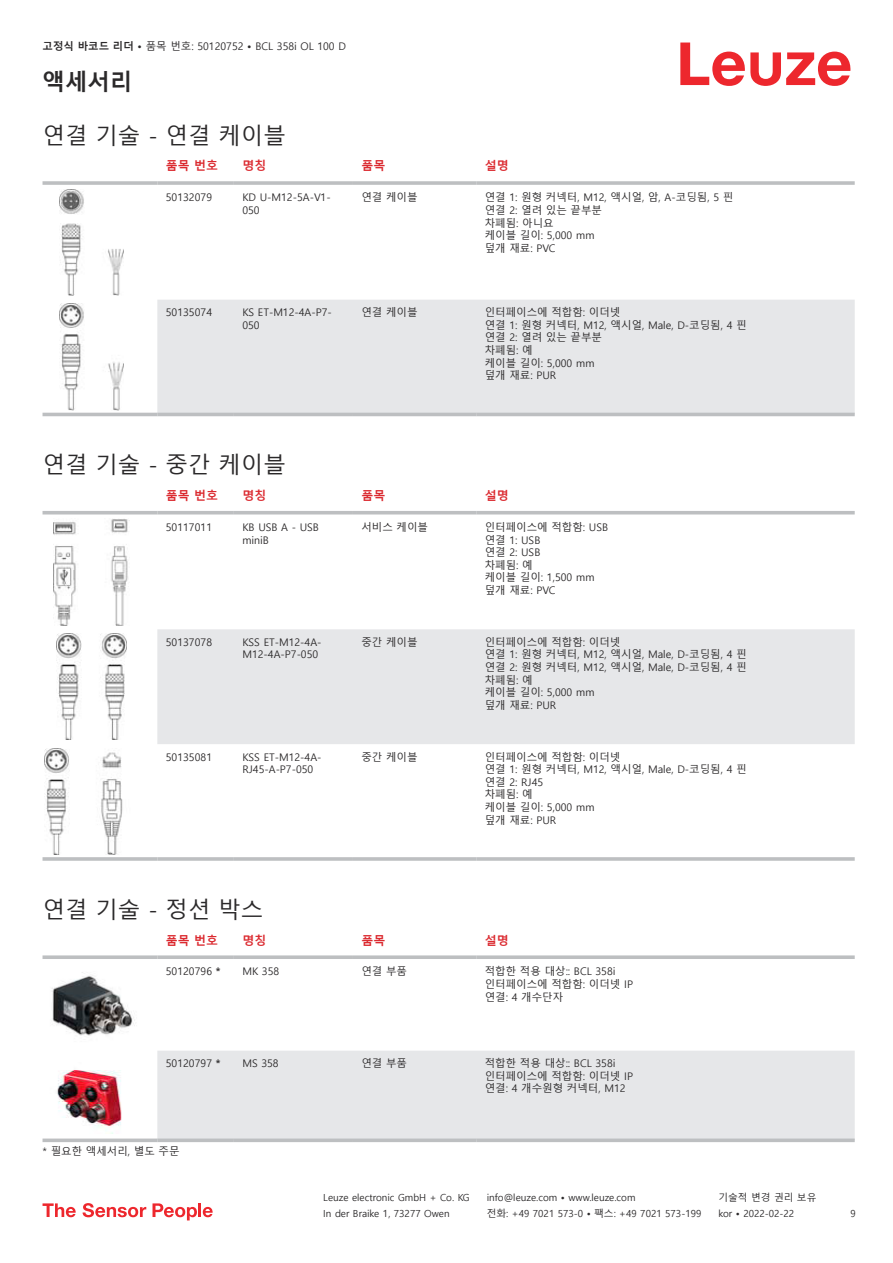
<style>
.page{position:relative;width:893px;height:1263px;background:#fff}
.page>*{position:absolute;margin:0;border:0;box-sizing:border-box;transform-origin:0 0}
.t1{font:22.5px "Malgun Gothic";color:#2b292a}
.t2{font:700 22.5px "Malgun Gothic";color:#2b292a}
.t3{font:700 12px "Malgun Gothic";color:#db2a30}
.t4{font:10.5px/12.6px "Malgun Gothic";color:#2b292a}
.t5{font:9.75px "Malgun Gothic";color:#2b292a}
.s1{font-weight:700}
</style>
<div class="page">
<svg style="left:680px;top:43px;width:170px;height:43px"></svg>
<svg style="left:43px;top:295px;width:812px;height:122px"></svg>
<div style="left:157px;top:300px;width:698px;height:113px;background:#e6e7e9"></div>
<hr style="left:43px;top:181px;width:114px;height:4px;background:#bdbfc1">
<hr style="left:157px;top:181px;width:77px;height:4px;background:#c8cacb">
<hr style="left:234px;top:181px;width:119px;height:4px;background:#c3c5c6">
<hr style="left:353px;top:181px;width:123px;height:4px;background:#bdbfc1">
<hr style="left:476px;top:181px;width:379px;height:4px;background:#c8cacb">
<hr style="left:43px;top:413px;width:114px;height:3px;background:#bdbfc1">
<hr style="left:157px;top:413px;width:77px;height:3px;background:#bdbfc1">
<hr style="left:234px;top:413px;width:119px;height:3px;background:#bdbfc1">
<hr style="left:353px;top:413px;width:123px;height:3px;background:#bdbfc1">
<hr style="left:476px;top:413px;width:379px;height:3px;background:#bdbfc1">
<img style="left:59px;top:189px;width:65px;height:106px">
<img style="left:59px;top:304px;width:65px;height:106px">
<div style="left:157px;top:629px;width:698px;height:115px;background:#e6e7e9"></div>
<hr style="left:43px;top:511px;width:114px;height:3px;background:#bdbfc1">
<hr style="left:157px;top:511px;width:77px;height:3px;background:#bdbfc1">
<hr style="left:234px;top:511px;width:119px;height:3px;background:#bdbfc1">
<hr style="left:353px;top:511px;width:123px;height:3px;background:#bdbfc1">
<hr style="left:476px;top:511px;width:379px;height:3px;background:#bdbfc1">
<hr style="left:43px;top:857px;width:114px;height:4px;background:#bdbfc1">
<hr style="left:157px;top:857px;width:77px;height:4px;background:#c9cacc">
<hr style="left:234px;top:857px;width:119px;height:4px;background:#c4c5c7">
<hr style="left:353px;top:857px;width:123px;height:4px;background:#bdbfc1">
<hr style="left:476px;top:857px;width:379px;height:4px;background:#c9cacc">
<img style="left:53px;top:519px;width:77px;height:106px">
<img style="left:56px;top:634px;width:70px;height:106px">
<img style="left:45px;top:748px;width:78px;height:107px">
<div style="left:157px;top:1051px;width:698px;height:87px;background:#e6e7e9"></div>
<svg style="left:43px;top:955px;width:114px;height:4px"></svg>
<svg style="left:157px;top:955px;width:77px;height:4px"></svg>
<svg style="left:234px;top:955px;width:119px;height:4px"></svg>
<svg style="left:353px;top:955px;width:123px;height:4px"></svg>
<svg style="left:476px;top:955px;width:379px;height:4px;background:#c4c6c7"></svg>
<svg style="left:43px;top:1138px;width:114px;height:4px"></svg>
<svg style="left:157px;top:1138px;width:77px;height:4px"></svg>
<svg style="left:234px;top:1138px;width:119px;height:4px"></svg>
<svg style="left:353px;top:1138px;width:123px;height:4px"></svg>
<svg style="left:476px;top:1138px;width:379px;height:4px;background:#c2c4c6"></svg>
<img style="left:52px;top:972px;width:83px;height:64px">
<img style="left:57px;top:1070px;width:65px;height:64px">
<svg style="left:43px;top:1203px;width:33px;height:14px"></svg>
<svg style="left:83px;top:1203px;width:63px;height:14px"></svg>
<svg style="left:153px;top:1203px;width:44px;height:17px"></svg>
<hr style="left:198px;top:1203px;width:3px;height:14px;background:#ed272d">
<svg style="left:203px;top:1207px;width:10px;height:10px"></svg>
<p class="t4" style="left:43px;top:40px;width:305px"><span class="s1">고정식 바코드 리더 •</span> 품목 번호: 50120752 <span class="s1">•</span> BCL 358i OL 100 D</p>
<h1 class="t2" style="left:43px;top:69px;width:91px">액세서리</h1>
<h1 class="t1" style="left:43px;top:123px;width:245px">연결 기술 - 연결 케이블</h1>
<p class="t3" style="left:166px;top:159px;width:54px">품목 번호</p>
<p class="t3" style="left:242px;top:159px;width:25px">명칭</p>
<p class="t3" style="left:361px;top:159px;width:25px">품목</p>
<p class="t3" style="left:485px;top:159px;width:25px">설명</p>
<p class="t4" style="left:166px;top:191px;width:48px">50132079</p>
<p class="t4" style="left:242px;top:191px;width:90px">KD U-M12-5A-V1-<br>050</p>
<p class="t4" style="left:361px;top:191px;width:58px">연결 케이블</p>
<p class="t4" style="left:485px;top:191px;width:250px">연결 1: 원형 커넥터, M12, 액시얼, 암, A-코딩됨, 5 핀 연결 2: 열려 있는 끝부분<br>차폐됨: 아니요<br>케이블 길이: 5,000 mm<br>덮개 재료: PVC</p>
<p class="t4" style="left:166px;top:306px;width:48px">50135074</p>
<p class="t4" style="left:242px;top:306px;width:91px">KS ET-M12-4A-P7-<br>050</p>
<p class="t4" style="left:361px;top:306px;width:58px">연결 케이블</p>
<p class="t4" style="left:485px;top:306px;width:263px">인터페이스에 적합함: 이더넷<br>연결 1: 원형 커넥터, M12, 액시얼, Male, D-코딩됨, 4 핀 연결 2: 열려 있는 끝부분<br>차폐됨: 예<br>케이블 길이: 5,000 mm<br>덮개 재료: PUR</p>
<h1 class="t1" style="left:43px;top:452px;width:245px">연결 기술 - 중간 케이블</h1>
<p class="t3" style="left:166px;top:489px;width:54px">품목 번호</p>
<p class="t3" style="left:242px;top:489px;width:25px">명칭</p>
<p class="t3" style="left:361px;top:489px;width:25px">품목</p>
<p class="t3" style="left:485px;top:489px;width:25px">설명</p>
<p class="t4" style="left:166px;top:521px;width:48px">50117011</p>
<p class="t4" style="left:242px;top:521px;width:78px">KB USB A - USB miniB</p>
<p class="t4" style="left:361px;top:521px;width:68px">서비스 케이블</p>
<p class="t4" style="left:485px;top:521px;width:125px">인터페이스에 적합함: USB 연결 1: USB<br>연결 2: USB<br>차폐됨: 예<br>케이블 길이: 1,500 mm 덮개 재료: PVC</p>
<p class="t4" style="left:166px;top:636px;width:48px">50137078</p>
<p class="t4" style="left:242px;top:636px;width:81px">KSS ET-M12-4A-<br>M12-4A-P7-050</p>
<p class="t4" style="left:361px;top:636px;width:58px">중간 케이블</p>
<p class="t4" style="left:485px;top:636px;width:263px">인터페이스에 적합함: 이더넷<br>연결 1: 원형 커넥터, M12, 액시얼, Male, D-코딩됨, 4 핀 연결 2: 원형 커넥터, M12, 액시얼, Male, D-코딩됨, 4 핀 차폐됨: 예<br>케이블 길이: 5,000 mm<br>덮개 재료: PUR</p>
<p class="t4" style="left:166px;top:751px;width:48px">50135081</p>
<p class="t4" style="left:242px;top:751px;width:81px">KSS ET-M12-4A-<br>RJ45-A-P7-050</p>
<p class="t4" style="left:361px;top:751px;width:58px">중간 케이블</p>
<p class="t4" style="left:485px;top:751px;width:263px">인터페이스에 적합함: 이더넷<br>연결 1: 원형 커넥터, M12, 액시얼, Male, D-코딩됨, 4 핀 연결 2: RJ45<br>차폐됨: 예<br>케이블 길이: 5,000 mm<br>덮개 재료: PUR</p>
<h1 class="t1" style="left:43px;top:897px;width:222px">연결 기술 - 정션 박스</h1>
<p class="t3" style="left:166px;top:933px;width:54px">품목 번호</p>
<p class="t3" style="left:242px;top:933px;width:25px">명칭</p>
<p class="t3" style="left:361px;top:933px;width:25px">품목</p>
<p class="t3" style="left:485px;top:933px;width:25px">설명</p>
<p class="t4" style="left:166px;top:965px;width:56px">50120796 <span class="s1">*</span></p>
<p class="t4" style="left:242px;top:965px;width:38px">MK 358</p>
<p class="t4" style="left:361px;top:965px;width:47px">연결 부품</p>
<p class="t4" style="left:485px;top:965px;width:150px">적합한 적용 대상:: BCL 358i 인터페이스에 적합함: 이더넷 IP 연결: 4 개수단자</p>
<p class="t4" style="left:166px;top:1057px;width:56px">50120797 <span class="s1">*</span></p>
<p class="t4" style="left:242px;top:1057px;width:38px">MS 358</p>
<p class="t4" style="left:361px;top:1057px;width:47px">연결 부품</p>
<p class="t4" style="left:485px;top:1057px;width:150px">적합한 적용 대상:: BCL 358i 인터페이스에 적합함: 이더넷 IP 연결: 4 개수원형 커넥터, M12</p>
<p class="t4" style="left:43px;top:1144px;width:139px">* 필요한 액세서리, 별도 주문</p>
<p class="t5" style="left:323px;top:1192px;width:148px">Leuze electronic GmbH + Co. KG</p>
<p class="t5" style="left:487px;top:1192px;width:150px">info@leuze.com • www.leuze.com</p>
<p class="t5" style="left:718px;top:1192px;width:100px">기술적 변경 권리 보유</p>
<p class="t5" style="left:323px;top:1208px;width:128px">In der Braike 1, 73277 Owen</p>
<p class="t5" style="left:487px;top:1208px;width:216px">전화: +49 7021 573-0 • 팩스: +49 7021 573-199</p>
<p class="t5" style="left:718px;top:1208px;width:77px">kor • 2022-02-22</p>
<p class="t5" style="left:850px;top:1208px;width:7px">9</p>
</div>
